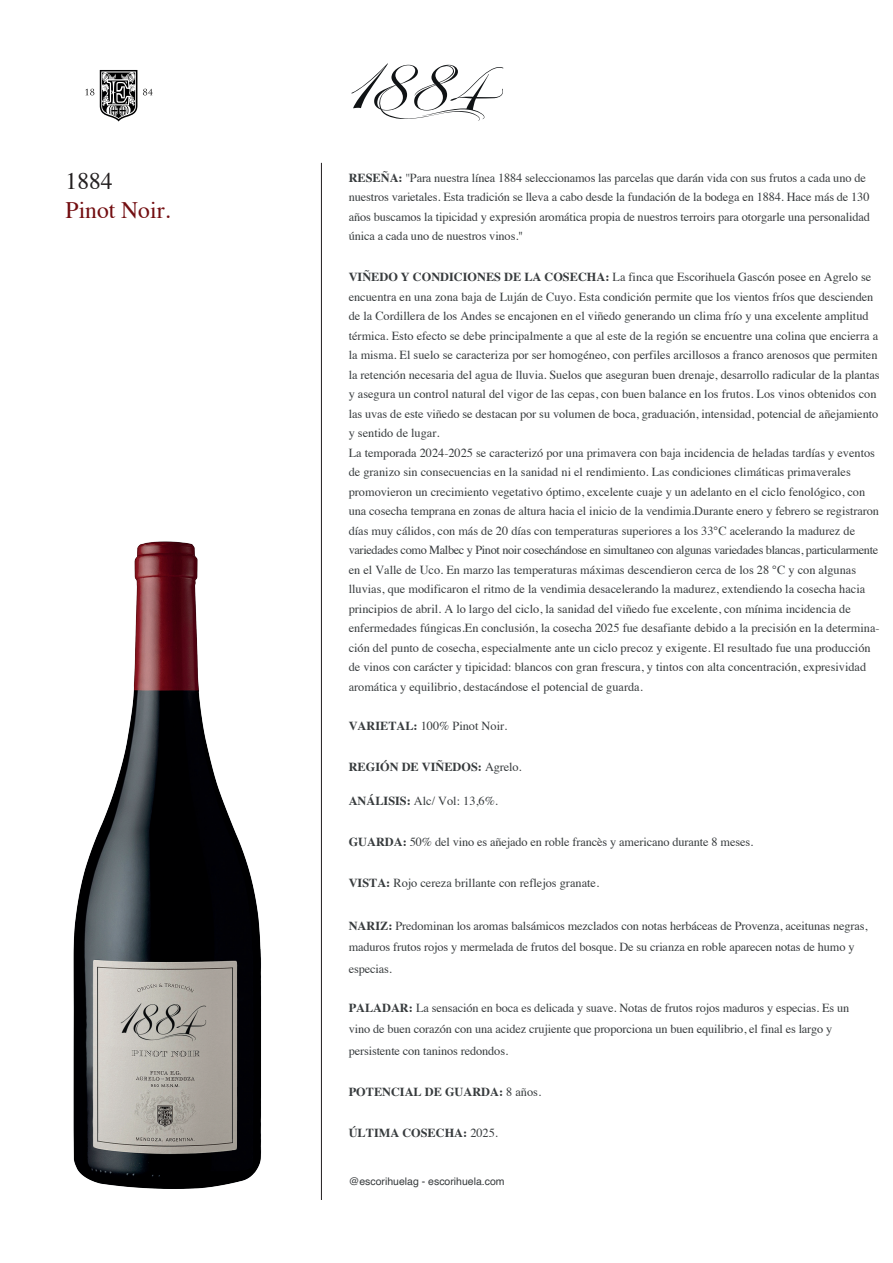
<style>
.page{position:relative;width:893px;height:1263px;background:#fff}
.page>*{position:absolute;margin:0;border:0;box-sizing:border-box;transform-origin:0 0}
.t1{font:23.55px "Times";color:#730e11}
.t2{font:23.55px "Times";color:#231f20}
.t3{font:12.3px/19.5px "Times";color:#373b3d}
.t4{font:700 12.3px "Times";color:#373b3d}
.t5{font:10.5px "Helvetica";color:#373b3d}
.s1{font-weight:700}
.s2{font-weight:400}
</style>
<div class="page">
<hr style="left:321px;top:163px;width:1px;height:1036px;background:#231f20">
<img style="left:73px;top:541px;width:189px;height:648px">
<svg style="left:85px;top:89px;width:9px;height:6px"></svg>
<svg style="left:143px;top:89px;width:10px;height:6px"></svg>
<svg style="left:100px;top:70px;width:37px;height:51px"></svg>
<svg style="left:351px;top:63px;width:152px;height:58px"></svg>
<h1 class="t2" style="left:66px;top:159px;width:49px">1884</h1>
<h1 class="t1" style="left:66px;top:188px;width:106px">Pinot Noir.</h1>
<p class="t3" style="left:349px;top:167px;width:523px"><span class="s1">RESEÑA:</span> ''Para nuestra línea 1884 seleccionamos las parcelas que darán vida con sus frutos a cada uno de nuestros varietales. Esta tradición se lleva a cabo desde la fundación de la bodega en 1884. Hace más de 130 años buscamos la tipicidad y expresión aromática propia de nuestros terroirs para otorgarle una personalidad única a cada uno de nuestros vinos."</p>
<p class="t3" style="left:349px;top:266px;width:532px"><span class="s1">VIÑEDO Y CONDICIONES DE LA COSECHA:</span> La finca que Escorihuela Gascón posee en Agrelo se encuentra en una zona baja de Luján de Cuyo. Esta condición permite que los vientos fríos que descienden de la Cordillera de los Andes se encajonen en el viñedo generando un clima frío y una excelente amplitud térmica. Esto efecto se debe principalmente a que al este de la región se encuentre una colina que encierra a la misma. El suelo se caracteriza por ser homogéneo, con perfiles arcillosos a franco arenosos que permiten la retención necesaria del agua de lluvia. Suelos que aseguran buen drenaje, desarrollo radicular de la plantas y asegura un control natural del vigor de las cepas, con buen balance en los frutos. Los vinos obtenidos con las uvas de este viñedo se destacan por su volumen de boca, graduación, intensidad, potencial de añejamiento y sentido de lugar.<br>La temporada 2024-2025 se caracterizó por una primavera con baja incidencia de heladas tardías y eventos de granizo sin consecuencias en la sanidad ni el rendimiento. Las condiciones climáticas primaverales promovieron un crecimiento vegetativo óptimo, excelente cuaje y un adelanto en el ciclo fenológico, con una cosecha temprana en zonas de altura hacia el inicio de la vendimia.Durante enero y febrero se registraron días muy cálidos, con más de 20 días con temperaturas superiores a los 33°C acelerando la madurez de variedades como Malbec y Pinot noir cosechándose en simultaneo con algunas variedades blancas, particularmente en el Valle de Uco. En marzo las temperaturas máximas descendieron cerca de los 28 °C y con algunas lluvias, que modificaron el ritmo de la vendimia desacelerando la madurez, extendiendo la cosecha hacia principios de abril. A lo largo del ciclo, la sanidad del viñedo fue excelente, con mínima incidencia de enfermedades fúngicas.En conclusión, la cosecha 2025 fue desafiante debido a la precisión en la determina&shy;ción del punto de cosecha, especialmente ante un ciclo precoz y exigente. El resultado fue una producción de vinos con carácter y tipicidad: blancos con gran frescura, y tintos con alta concentración, expresividad aromática y equilibrio, destacándose el potencial de guarda.</p>
<p class="t3" style="left:349px;top:715px;width:160px"><span class="s1">VARIETAL:</span> 100% Pinot Noir.</p>
<p class="t4" style="left:349px;top:755px;width:174px">REGIÓN DE VIÑEDOS: <span class="s2">Agrelo.</span></p>
<p class="t3" style="left:349px;top:790px;width:151px"><span class="s1">ANÁLISIS:</span> Alc/ Vol: 13,6%.</p>
<p class="t3" style="left:349px;top:831px;width:406px"><span class="s1">GUARDA:</span> 50% del vino es añejado en roble francès y americano durante 8 meses.</p>
<p class="t3" style="left:349px;top:872px;width:252px"><span class="s1">VISTA:</span> Rojo cereza brillante con reflejos granate.</p>
<p class="t3" style="left:349px;top:914px;width:520px;line-height:21.5px"><span class="s1">NARIZ:</span> Predominan los aromas balsámicos mezclados con notas herbáceas de Provenza, aceitunas negras, maduros frutos rojos y mermelada de frutos del bosque. De su crianza en roble aparecen notas de humo y especias.</p>
<p class="t3" style="left:349px;top:996px;width:502px;line-height:21.5px"><span class="s1">PALADAR:</span> La sensación en boca es delicada y suave. Notas de frutos rojos maduros y especias. Es un vino de buen corazón con una acidez crujiente que proporciona un buen equilibrio, el final es largo y persistente con taninos redondos.</p>
<p class="t4" style="left:349px;top:1080px;width:194px">POTENCIAL DE GUARDA: <span class="s2">8 años.</span></p>
<p class="t4" style="left:349px;top:1120px;width:151px">ÚLTIMA COSECHA: <span class="s2">2025.</span></p>
<p class="t5" style="left:349px;top:1173px;width:157px">@escorihuelag - escorihuela.com</p>
</div>
